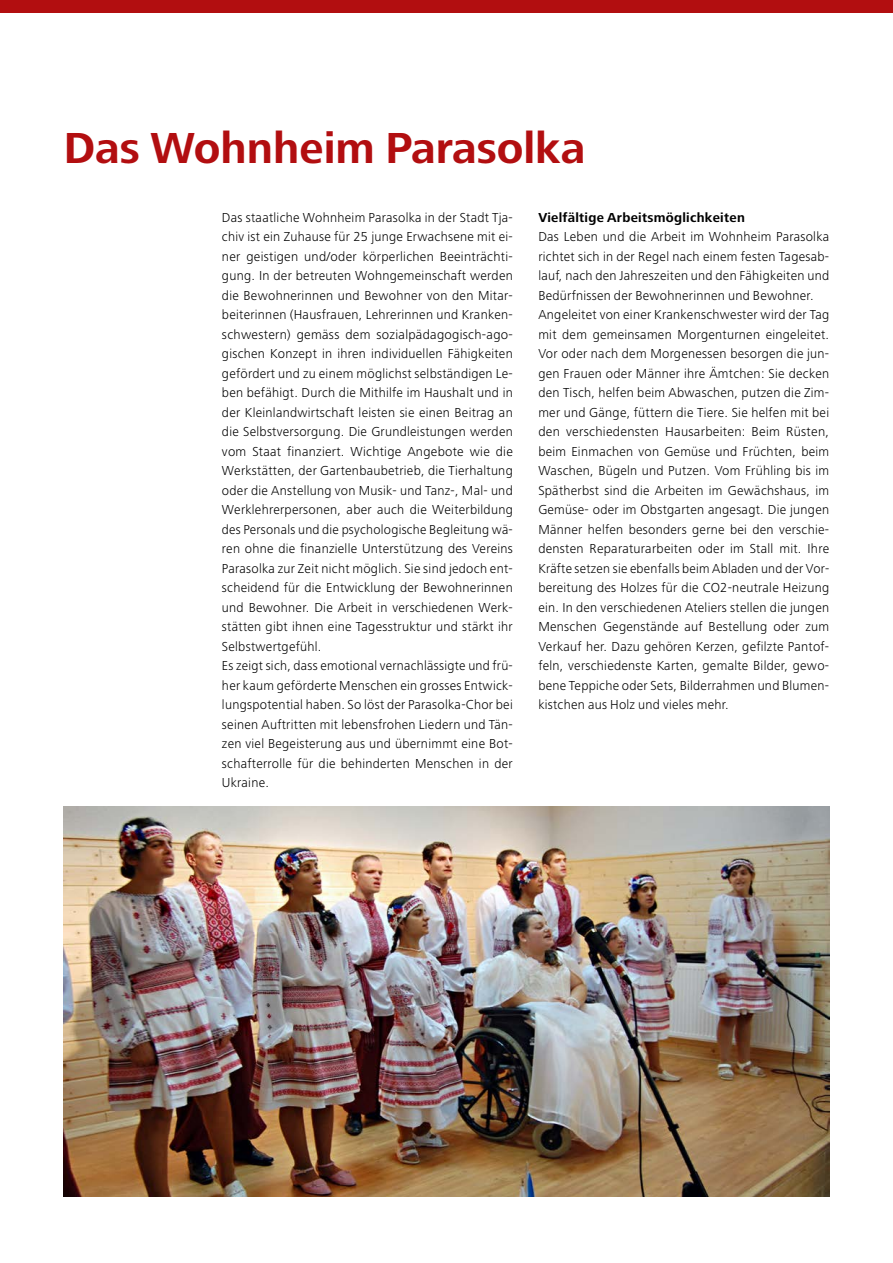
<style>
.page{position:relative;width:893px;height:1263px;background:#fff}
.page>*{position:absolute;margin:0;border:0;box-sizing:border-box;transform-origin:0 0}
.t1{font:700 45px "Frutiger Next LT";color:#b20e10}
.t2{font:300 13.5px/19.5px "Frutiger Next LT";letter-spacing:.02em;color:#000}
.t3{font:700 13.5px "Frutiger Next LT";letter-spacing:.02em;color:#000}
</style>
<div class="page">
<div style="left:0;top:0;width:893px;height:13px;background:#b20e10"></div>
<img style="left:64px;top:807px;width:765px;height:390px">
<h1 class="t1" style="left:64px;top:123px;width:523px">Das Wohnheim Parasolka</h1>
<p class="t2" style="left:222px;top:207px;width:292px">Das staatliche Wohnheim Parasolka in der Stadt Tja&shy;chiv ist ein Zuhause für 25 junge Erwachsene mit ei&shy;ner geistigen und/oder körperlichen Beeinträchti&shy;gung. In der betreuten Wohngemeinschaft werden die Bewohnerinnen und Bewohner von den Mitar&shy;beiterinnen (Hausfrauen, Lehrerinnen und Kranken&shy;schwestern) gemäss dem sozialpädagogisch-ago&shy;gischen Konzept in ihren individuellen Fähigkeiten gefördert und zu einem möglichst selbständigen Le&shy;ben befähigt. Durch die Mithilfe im Haushalt und in der Kleinlandwirtschaft leisten sie einen Beitrag an die Selbstversorgung. Die Grundleistungen werden vom Staat finanziert. Wichtige Angebote wie die Werkstätten, der Gartenbaubetrieb, die Tierhaltung oder die Anstellung von Musik- und Tanz-, Mal- und Werklehrerpersonen, aber auch die Weiterbildung des Personals und die psychologische Begleitung wä&shy;ren ohne die finanzielle Unterstützung des Vereins Parasolka zur Zeit nicht möglich. Sie sind jedoch ent&shy;scheidend für die Entwicklung der Bewohnerinnen und Bewohner. Die Arbeit in verschiedenen Werk&shy;stätten gibt ihnen eine Tagesstruktur und stärkt ihr Selbstwertgefühl.<br>Es zeigt sich, dass emotional vernachlässigte und frü&shy;her kaum geförderte Menschen ein grosses Entwick&shy;lungspotential haben. So löst der Parasolka-Chor bei seinen Auftritten mit lebensfrohen Liedern und Tän&shy;zen viel Begeisterung aus und übernimmt eine Bot&shy;schafterrolle für die behinderten Menschen in der Ukraine.</p>
<p class="t3" style="left:538px;top:209px;width:208px">Vielfältige Arbeitsmöglichkeiten</p>
<p class="t2" style="left:538px;top:227px;width:292px">Das Leben und die Arbeit im Wohnheim Parasolka richtet sich in der Regel nach einem festen Tagesab&shy;lauf, nach den Jahreszeiten und den Fähigkeiten und Bedürfnissen der Bewohnerinnen und Bewohner.<br>Angeleitet von einer Krankenschwester wird der Tag mit dem gemeinsamen Morgenturnen eingeleitet.<br>Vor oder nach dem Morgenessen besorgen die jun&shy;gen Frauen oder Männer ihre Ämtchen: Sie decken den Tisch, helfen beim Abwaschen, putzen die Zim&shy;mer und Gänge, füttern die Tiere. Sie helfen mit bei den verschiedensten Hausarbeiten: Beim Rüsten, beim Einmachen von Gemüse und Früchten, beim Waschen, Bügeln und Putzen. Vom Frühling bis im Spätherbst sind die Arbeiten im Gewächshaus, im Gemüse- oder im Obstgarten angesagt. Die jungen Männer helfen besonders gerne bei den verschie&shy;densten Reparaturarbeiten oder im Stall mit. Ihre Kräfte setzen sie ebenfalls beim Abladen und der Vor&shy;bereitung des Holzes für die CO2-neutrale Heizung ein. In den verschiedenen Ateliers stellen die jungen Menschen Gegenstände auf Bestellung oder zum Verkauf her. Dazu gehören Kerzen, gefilzte Pantof&shy;feln, verschiedenste Karten, gemalte Bilder, gewo&shy;bene Teppiche oder Sets, Bilderrahmen und Blumen&shy;kistchen aus Holz und vieles mehr.</p>
</div>
